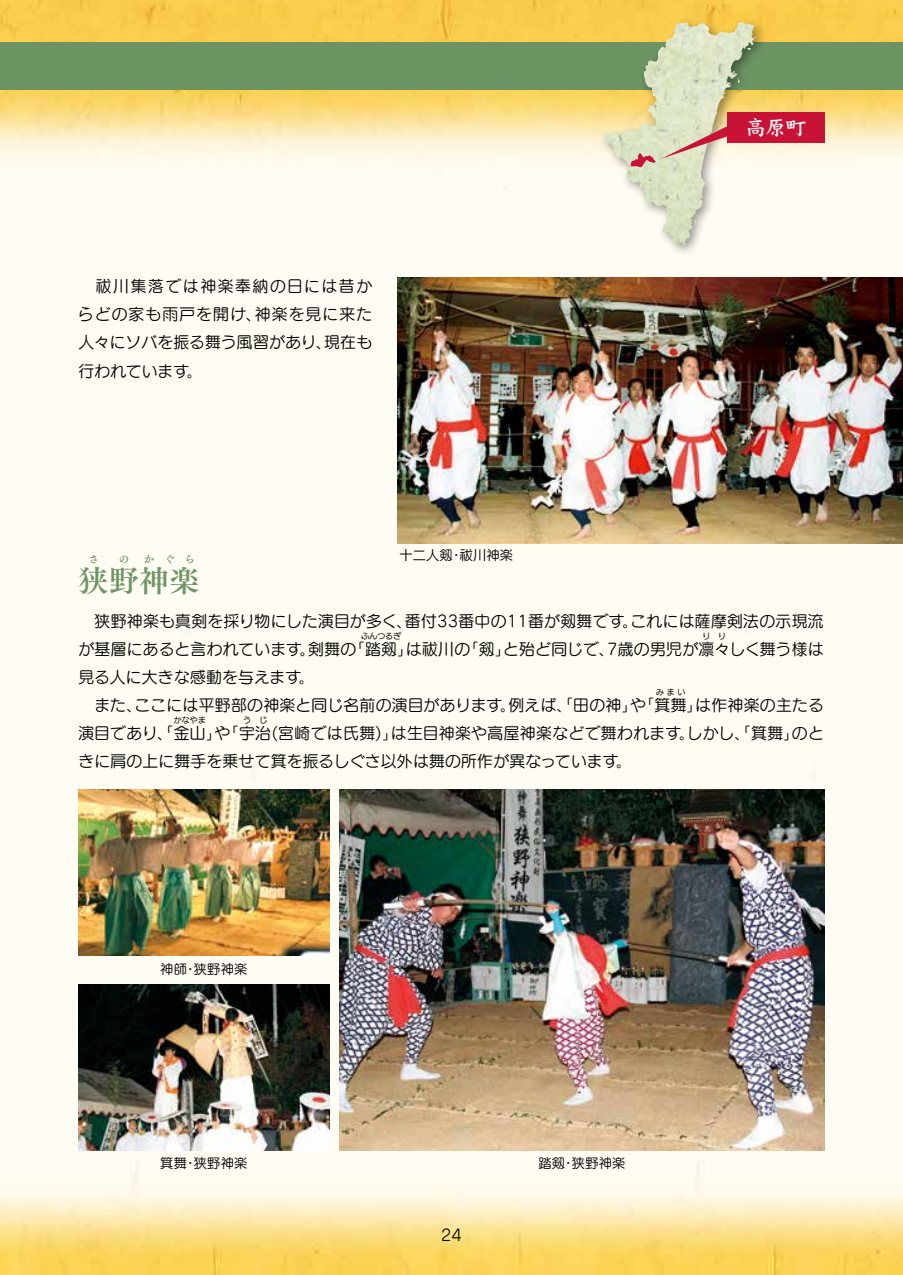
<style>
.page{position:relative;width:903px;height:1275px;background:#fff}
.page>*{position:absolute;margin:0;border:0;box-sizing:border-box;transform-origin:0 0}
.t1{font:29.75px "Tsuku Min Pro B";color:#6d9564}
.t2{font:21px "DF Kai Sho Std W7";color:#fff}
.t3{font:15.75px/28.3px "G Maru Go Pro M";letter-spacing:.025em;color:#000}
.t4{font:13.12px "G Maru Go Pro M";letter-spacing:.02em;color:#000}
.t5{font:10.5px "Tsuku Min Pro B";color:#6d9564}
.t6{font:7.88px "G Maru Go Pro M";letter-spacing:.025em;color:#000}
</style>
<div class="page">
<img style="left:0;top:0;width:903px;height:1275px">
<div style="left:0;top:42px;width:903px;height:47px;background:#6d9564"></div>
<img style="left:398px;top:278px;width:505px;height:265px">
<img style="left:78px;top:789px;width:251px;height:166px">
<img style="left:78px;top:984px;width:251px;height:166px">
<img style="left:339px;top:789px;width:485px;height:362px">
<div style="left:598px;top:17px;width:170px;height:240px;background:#000;opacity:.4"></div>
<img style="left:644px;top:22px;width:97px;height:101px">
<svg style="left:631px;top:123px;width:103px;height:44px;background:#ddccb5"></svg>
<div style="left:727px;top:112px;width:97px;height:30px;background:#c81337"></div>
<p class="t3" style="left:78px;top:271px;width:296px;text-align:justify">　祓川集落では神楽奉納の日には昔からどの家も雨戸を開け、神楽を見に来た人々にソバを振る舞う風習があり、現在も行われています。</p>
<p class="t5" style="left:88px;top:550px;width:12px">さ</p>
<p class="t5" style="left:119px;top:550px;width:12px">の</p>
<p class="t5" style="left:144px;top:550px;width:52px">かぐら</p>
<h1 class="t1" style="left:78px;top:557px;width:122px">狭野神楽</h1>
<p class="t4" style="left:399px;top:546px;width:115px">十二人剱・祓川神楽</p>
<h2 class="t2" style="left:745px;top:116px;width:63px">高原町</h2>
<p class="t3" style="left:78px;top:606px;width:747px">　狭野神楽も真剣を採り物にした演目が多く、番付33番中の11番が剱舞です。これには薩摩剣法の示現流が基層にあると言われています。剣舞の「踏剱」は祓川の「剱」と殆ど同じで、7歳の男児が凛々しく舞う様は</p>
<p class="t6" style="left:362px;top:630px;width:41px">ふんつるぎ</p>
<p class="t6" style="left:702px;top:630px;width:25px">り り</p>
<p class="t3" style="left:78px;top:662px;width:747px">見る人に大きな感動を与えます。<br>　また、ここには平野部の神楽と同じ名前の演目があります。例えば、「田の神」や「箕舞」は作神楽の主たる</p>
<p class="t6" style="left:656px;top:686px;width:31px">みまい</p>
<p class="t3" style="left:78px;top:718px;width:747px">演目であり、「金山」や「宇治(宮崎では氏舞)」は生目神楽や高屋神楽などで舞われます。しかし、「箕舞」のと</p>
<p class="t6" style="left:174px;top:714px;width:34px">かなやま</p>
<p class="t6" style="left:243px;top:714px;width:26px">う じ</p>
<p class="t3" style="left:78px;top:746px;width:555px">きに肩の上に舞手を乗せて箕を振るしぐさ以外は舞の所作が異なっています。</p>
<p class="t4" style="left:160px;top:960px;width:88px">神師・狭野神楽</p>
<p class="t4" style="left:160px;top:1155px;width:88px">箕舞・狭野神楽</p>
<p class="t4" style="left:538px;top:1155px;width:88px">踏剱・狭野神楽</p>
<p class="t3" style="left:441px;top:1220px;width:22px">24</p>
</div>
